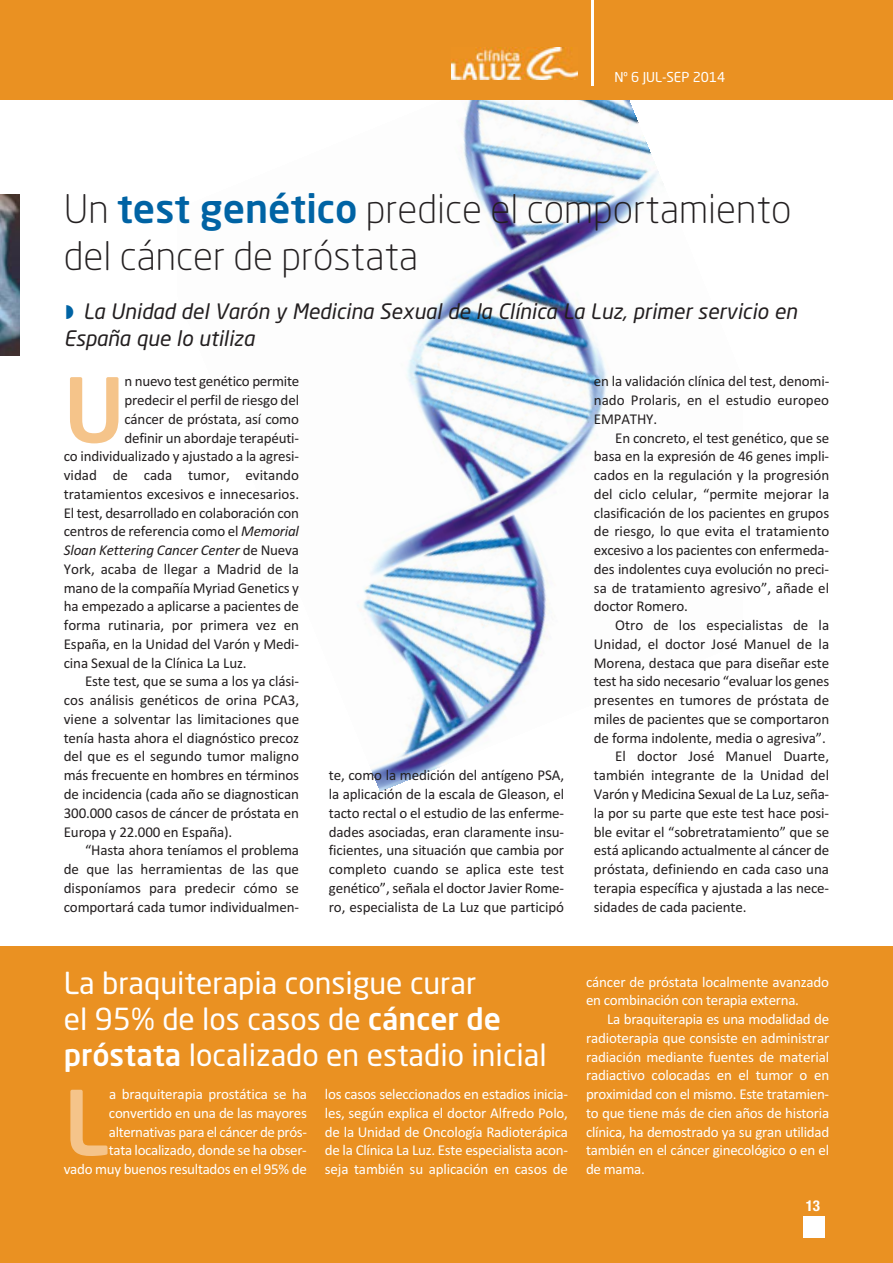
<style>
.page{position:relative;width:893px;height:1263px;background:#fff}
.page>*{position:absolute;margin:0;border:0;box-sizing:border-box;transform-origin:0 0}
.t1{font:500 88.2px "Neo Sans Pro";color:#f5c48a}
.t2{font:300 39px/46.8px "Neo Sans Pro";color:#231f20}
.t3{font:30px/36px "Neo Sans Pro";color:#fff}
.t4{font:italic 21px/26.1px "Neo Sans Pro";color:#231f20}
.t5{font:15px/18.8px "Calibri";letter-spacing:-.01em;color:#231f20;text-align:justify}
.t6{font:15px/18.8px "Calibri";letter-spacing:-.02em;color:#fff;text-align:justify}
.t7{font:italic 15px "Calibri";letter-spacing:-.01em;color:#231f20}
.t8{font:700 condensed 15px "Helvetica Neue";color:#fff}
.t9{font:13.5px "Neo Sans Pro";color:#fff}
.s1{font-weight:500;color:#0063a4}
.s2{font-family:"Lucida Sans Unicode";font-style:normal;font-size:24px;color:#0063a4}
.s3{font-style:italic}
.s4{font-style:normal}
.s5{font-weight:500}
</style>
<div class="page">
<img style="left:177px;top:99px;width:566px;height:692px">
<div style="left:0;top:0;width:893px;height:99px;background:#ea9122"></div>
<hr style="left:592px;top:0;width:2px;height:85px;background:#fff">
<img style="left:452px;top:47px;width:126px;height:33px">
<div style="left:0;top:946px;width:893px;height:317px;background:#ea9122"></div>
<div style="left:803px;top:1216px;width:21px;height:21px;background:#fff"></div>
<img style="left:0;top:194px;width:19px;height:162px">
<p class="t9" style="left:614px;top:72px;width:113px">Nº 6 JUL-SEP 2014</p>
<h2 class="t2" style="left:64px;top:189px;width:729px">Un <span class="s1">test genético</span> predice el comportamiento del cáncer de próstata</h2>
<h3 class="t4" style="left:64px;top:299px;width:735px"><span class="s2">◗</span> La Unidad del Varón y Medicina Sexual de la Clínica La Luz, primer servicio en<br>España que lo utiliza</h3>
<h1 class="t1" style="left:64px;top:376px;width:62px">U</h1>
<p class="t5" style="left:124px;top:373px;width:176px">n nuevo test genético permite</p>
<p class="t5" style="left:124px;top:392px;width:176px">predecir el perfil de riesgo del</p>
<p class="t5" style="left:124px;top:411px;width:176px">cáncer de próstata, así como</p>
<p class="t5" style="left:124px;top:430px;width:176px">definir un abordaje terapéuti-</p>
<p class="t5" style="left:64px;top:448px;width:237px">co individualizado y ajustado a la agresi-</p>
<p class="t5" style="left:64px;top:467px;width:237px">vidad de cada tumor, evitando</p>
<p class="t5" style="left:64px;top:486px;width:237px">tratamientos excesivos e innecesarios.</p>
<p class="t5" style="left:64px;top:505px;width:237px">El test, desarrollado en colaboración con</p>
<p class="t5" style="left:64px;top:523px;width:237px">centros de referencia como el <span class="s3">Memorial</span></p>
<p class="t7" style="left:64px;top:545px;width:237px">Sloan Kettering Cancer Center <span class="s4">de Nueva</span></p>
<p class="t5" style="left:64px;top:561px;width:237px">York, acaba de llegar a Madrid de la</p>
<p class="t5" style="left:64px;top:580px;width:237px">mano de la compañía Myriad Genetics y</p>
<p class="t5" style="left:64px;top:598px;width:237px">ha empezado a aplicarse a pacientes de</p>
<p class="t5" style="left:64px;top:617px;width:237px">forma rutinaria, por primera vez en</p>
<p class="t5" style="left:64px;top:636px;width:237px">España, en la Unidad del Varón y Medi-</p>
<p class="t5" style="left:64px;top:655px;width:184px">cina Sexual de la Clínica La Luz.</p>
<p class="t5" style="left:85px;top:673px;width:216px">Este test, que se suma a los ya clási-</p>
<p class="t5" style="left:64px;top:692px;width:237px">cos análisis genéticos de orina PCA3,</p>
<p class="t5" style="left:64px;top:711px;width:237px">viene a solventar las limitaciones que</p>
<p class="t5" style="left:64px;top:730px;width:237px">tenía hasta ahora el diagnóstico precoz</p>
<p class="t5" style="left:64px;top:748px;width:237px">del que es el segundo tumor maligno</p>
<p class="t5" style="left:64px;top:767px;width:237px">más frecuente en hombres en términos</p>
<p class="t5" style="left:64px;top:786px;width:237px">de incidencia (cada año se diagnostican</p>
<p class="t5" style="left:64px;top:805px;width:237px">300.000 casos de cáncer de próstata en</p>
<p class="t5" style="left:64px;top:823px;width:170px">Europa y 22.000 en España).</p>
<p class="t5" style="left:85px;top:842px;width:216px">“Hasta ahora teníamos el problema</p>
<p class="t5" style="left:64px;top:861px;width:237px">de que las herramientas de las que</p>
<p class="t5" style="left:64px;top:880px;width:237px">disponíamos para predecir cómo se</p>
<p class="t5" style="left:64px;top:898px;width:237px">comportará cada tumor individualmen-</p>
<p class="t5" style="left:329px;top:767px;width:237px">te, como la medición del antígeno PSA, la aplicación de la escala de Gleason, el tacto rectal o el estudio de las enferme&shy;dades asociadas, eran claramente insu&shy;ficientes, una situación que cambia por completo cuando se aplica este test genético”, señala el doctor Javier Rome&shy;ro, especialista de La Luz que participó</p>
<p class="t5" style="left:594px;top:373px;width:237px">en la validación clínica del test, denomi&shy;nado Prolaris, en el estudio europeo EMPATHY.</p>
<p class="t5" style="left:594px;top:430px;width:237px;text-indent:21px">En concreto, el test genético, que se basa en la expresión de 46 genes impli&shy;cados en la regulación y la progresión del ciclo celular, “permite mejorar la clasificación de los pacientes en grupos de riesgo, lo que evita el tratamiento excesivo a los pacientes con enfermeda&shy;des indolentes cuya evolución no preci&shy;sa de tratamiento agresivo”, añade el doctor Romero.</p>
<p class="t5" style="left:615px;top:617px;width:216px">Otro de los especialistas de la</p>
<p class="t5" style="left:594px;top:636px;width:237px">Unidad, el doctor José Manuel de la</p>
<p class="t5" style="left:594px;top:655px;width:237px">Morena, destaca que para diseñar este</p>
<p class="t5" style="left:594px;top:673px;width:237px">test ha sido necesario “evaluar los genes</p>
<p class="t5" style="left:594px;top:692px;width:237px">presentes en tumores de próstata de</p>
<p class="t5" style="left:594px;top:711px;width:237px">miles de pacientes que se comportaron</p>
<p class="t5" style="left:594px;top:730px;width:233px">de forma indolente, media o agresiva”.</p>
<p class="t5" style="left:615px;top:748px;width:216px">El doctor José Manuel Duarte,</p>
<p class="t5" style="left:594px;top:767px;width:237px">también integrante de la Unidad del</p>
<p class="t5" style="left:594px;top:786px;width:237px">Varón y Medicina Sexual de La Luz, seña-</p>
<p class="t5" style="left:594px;top:805px;width:237px">la por su parte que este test hace posi-</p>
<p class="t5" style="left:594px;top:823px;width:237px">ble evitar el “sobretratamiento” que se</p>
<p class="t5" style="left:594px;top:842px;width:237px">está aplicando actualmente al cáncer de</p>
<p class="t5" style="left:594px;top:861px;width:237px">próstata, definiendo en cada caso una</p>
<p class="t5" style="left:594px;top:880px;width:237px">terapia específica y ajustada a las nece-</p>
<p class="t5" style="left:594px;top:898px;width:154px">sidades de cada paciente.</p>
<h3 class="t3" style="left:64px;top:967px;width:485px">La braquiterapia consigue curar<br>el 95% de los casos de <span class="s5">cáncer de próstata</span> localizado en estadio inicial</h3>
<p class="t6" style="left:64px;top:1086px;width:245px;text-align:right">a braquiterapia prostática se ha convertido en una de las mayores alternativas para el cáncer de prós-<br>tata localizado, donde se ha obser-<br>vado muy buenos resultados en el 95% de</p>
<p class="t6" style="left:325px;top:1086px;width:245px">los casos seleccionados en estadios inicia&shy;les, según explica el doctor Alfredo Polo, de la Unidad de Oncología Radioterápica de la Clínica La Luz. Este especialista acon&shy;seja también su aplicación en casos de</p>
<h1 class="t1" style="left:64px;top:1088px;width:47px">L</h1>
<p class="t6" style="left:586px;top:973px;width:245px">cáncer de próstata localmente avanzado en combinación con terapia externa.</p>
<p class="t6" style="left:586px;top:1011px;width:245px;text-indent:21px">La braquiterapia es una modalidad de radioterapia que consiste en administrar radiación mediante fuentes de material radiactivo colocadas en el tumor o en proximidad con el mismo. Este tratamien&shy;to que tiene más de cien años de historia clínica, ha demostrado ya su gran utilidad también en el cáncer ginecológico o en el de mama.</p>
<p class="t8" style="left:806px;top:1197px;width:16px">13</p>
</div>
